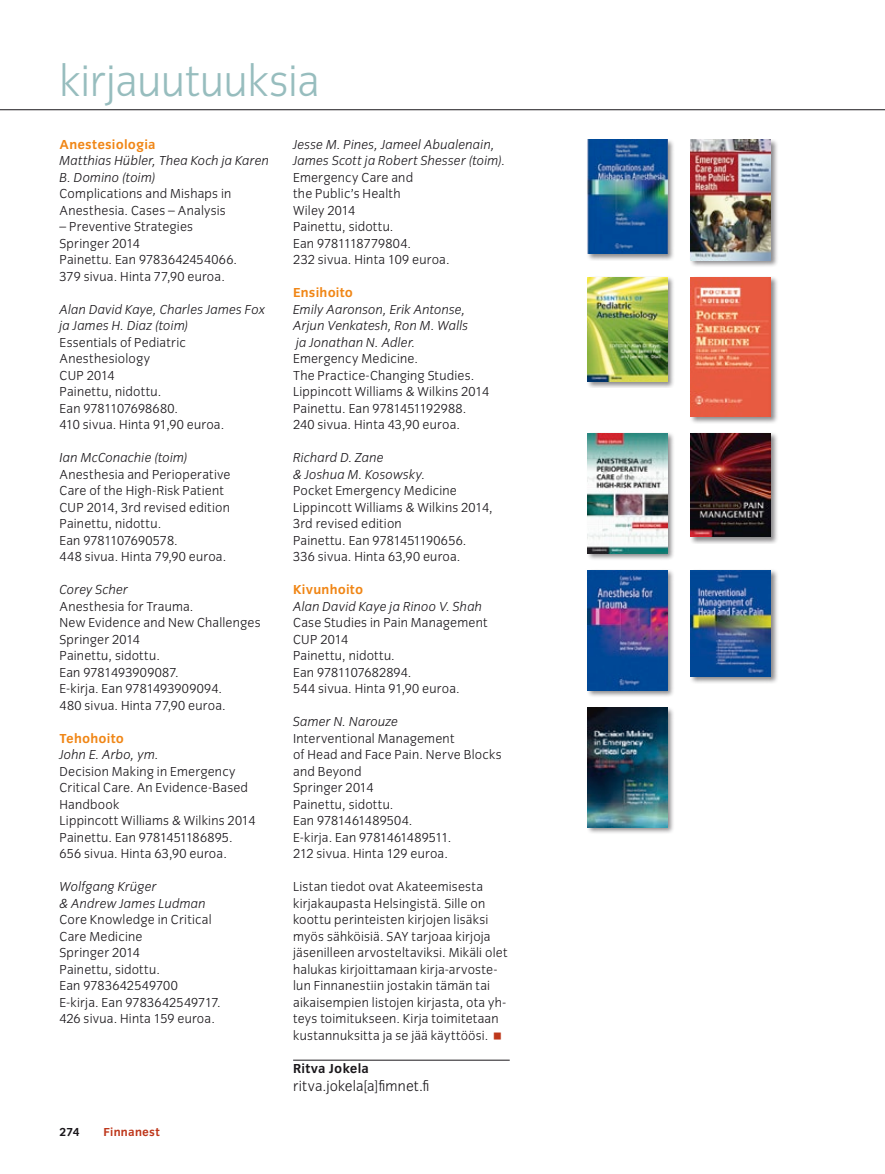
<style>
.page{position:relative;width:885px;height:1174px;background:#fff}
.page>*{position:absolute;margin:0;border:0;box-sizing:border-box;transform-origin:0 0}
.t1{font:300 45px "Congress Sans";letter-spacing:-.005em;color:#97bdbe}
.t2{font:300 15px "Congress Sans";color:#1a171b}
.t3{font:300 13.5px/16.5px "Congress Sans";letter-spacing:.015em;color:#1a171b}
.t4{font:italic 300 13.5px/16.5px "Congress Sans";letter-spacing:.015em;color:#1a171b}
.t5{font:700 13.5px "Congress Sans";letter-spacing:.015em;color:#f08616}
.t6{font:700 13.5px "Congress Sans";letter-spacing:.015em;color:#1a171b}
.t7{font:700 12px "Congress Sans";letter-spacing:.02em;color:#be371b}
.t8{font:700 12px "Congress Sans";color:#1a171b}
</style>
<div class="page">
<hr style="left:293px;top:1060px;width:216px;height:1px;background:#1a171b">
<div style="left:689px;top:431px;width:89px;height:113px;background:#1a171b;opacity:.5"></div>
<img style="left:691px;top:433px;width:79px;height:104px">
<div style="left:586px;top:431px;width:89px;height:129px;background:#1a171b;opacity:.5"></div>
<img style="left:587px;top:433px;width:80px;height:120px">
<div style="left:586px;top:275px;width:89px;height:113px;background:#1a171b;opacity:.5"></div>
<img style="left:587px;top:277px;width:80px;height:104px">
<div style="left:689px;top:138px;width:89px;height:129px;background:#1a171b;opacity:.5"></div>
<img style="left:691px;top:139px;width:79px;height:121px">
<div style="left:689px;top:275px;width:89px;height:149px;background:#1a171b;opacity:.5"></div>
<img style="left:691px;top:277px;width:79px;height:139px">
<div style="left:586px;top:568px;width:89px;height:129px;background:#1a171b;opacity:.5"></div>
<img style="left:587px;top:570px;width:80px;height:120px">
<div style="left:689px;top:568px;width:89px;height:116px;background:#1a171b;opacity:.5"></div>
<img style="left:691px;top:570px;width:79px;height:106px">
<div style="left:586px;top:138px;width:89px;height:123px;background:#1a171b;opacity:.5"></div>
<img style="left:587px;top:139px;width:80px;height:114px">
<div style="left:586px;top:706px;width:89px;height:128px;background:#1a171b;opacity:.5"></div>
<img style="left:587px;top:708px;width:80px;height:119px">
<hr style="left:0;top:109px;width:884px;height:1px;background:#1a171b">
<h1 class="t1" style="left:60px;top:56px;width:261px">kirjauutuuksia</h1>
<p class="t5" style="left:60px;top:136px;width:97px">Anestesiologia</p>
<p class="t4" style="left:60px;top:152px;width:211px">Matthias Hübler, Thea Koch ja Karen<br>B. Domino (toim)</p>
<p class="t3" style="left:60px;top:185px;width:173px">Complications and Mishaps in -Anesthesia. Cases – Analysis</p>
<p class="t3" style="left:60px;top:218px;width:179px">– -P reventive Strategies<br>Springer 2014<br>Painettu. Ean 9783642454066.<br>379 sivua. H inta 77,90 euroa.</p>
<p class="t4" style="left:60px;top:301px;width:207px">Alan David Kaye, Charles James Fox ja James H. Diaz (toim)</p>
<p class="t3" style="left:60px;top:334px;width:166px">Essentials of Pediatric -Anesthesiology<br>CUP 2014<br>Painettu, nidottu.<br>Ean 9781107698680.<br>410 sivua. H inta 91,90 euroa.</p>
<p class="t4" style="left:60px;top:449px;width:130px">Ian McConachie (toim)</p>
<p class="t3" style="left:60px;top:466px;width:172px">Anesthesia and Perioperative<br>Care of the H igh-Risk Patient<br>CUP 2014, 3rd revised edition<br>Painettu, nidottu.<br>Ean 9781107690578.<br>448 sivua. H inta 79,90 euroa.</p>
<p class="t4" style="left:60px;top:581px;width:70px">Corey Scher</p>
<p class="t3" style="left:60px;top:598px;width:202px">Anesthesia for Trauma.<br>New -Evidence and New Challenges<br>Springer 2014<br>Painettu, sidottu.<br>Ean 9781493909087.<br>E-kirja. Ean 9781493909094.<br>480 sivua. H inta 77,90 euroa.</p>
<p class="t5" style="left:60px;top:730px;width:66px">Tehohoito</p>
<p class="t4" style="left:60px;top:746px;width:100px">John E. Arbo, ym.</p>
<p class="t3" style="left:60px;top:763px;width:197px">Decision Making in Emergency<br>Critical Care. An Evidence-Based<br>Handbook<br>Lippincott Williams &amp; Wilkins 2014<br>Painettu. Ean 9781451186895.<br>656 sivua. H inta 63,90 euroa.</p>
<p class="t4" style="left:60px;top:878px;width:148px">Wolfgang Krüger<br>&amp; Andrew James Ludman</p>
<p class="t3" style="left:60px;top:911px;width:163px">Core Knowledge in Critical<br>Care Medicine<br>Springer 2014<br>Painettu, sidottu.<br>Ean 9783642549700<br>E-kirja. Ean 9783642549717.<br>426 sivua. H inta 159 euroa.</p>
<p class="t4" style="left:293px;top:136px;width:213px">Jesse M. Pines, Jameel Abualenain,<br>James Scott ja Robert Shesser (toim).</p>
<p class="t3" style="left:293px;top:169px;width:158px">Emergency Care and<br>the Public’s Health<br>Wiley 2014<br>Painettu, sidottu.<br>Ean 9781118779804.<br>232 sivua. H inta 109 euroa.</p>
<p class="t5" style="left:293px;top:285px;width:61px">Ensihoito</p>
<p class="t4" style="left:293px;top:301px;width:177px">Emily Aaronson, Erik Antonse,<br>Arjun Venkatesh, Ron M. Walls ja Jonathan N. Adler.</p>
<p class="t3" style="left:293px;top:350px;width:197px">Emergency Medicine.<br>The -Practice-Changing Studies.<br>Lippincott Williams &amp; Wilkins 2014<br>Painettu. Ean 9781451192988.<br>240 sivua. H inta 43,90 euroa.</p>
<p class="t4" style="left:293px;top:449px;width:134px">Richard D. Zane<br>&amp; Joshua M. Kosowsky.</p>
<p class="t3" style="left:293px;top:482px;width:201px">Pocket Emergency Medicine<br>Lippincott Williams &amp; Wilkins 2014,<br>3rd revised edition<br>Painettu. Ean 9781451190656.<br>336 sivua. H inta 63,90 euroa.</p>
<p class="t5" style="left:293px;top:582px;width:71px">Kivunhoito</p>
<p class="t4" style="left:293px;top:598px;width:190px">Alan David Kaye ja Rinoo V. Shah</p>
<p class="t3" style="left:293px;top:614px;width:196px">Case Studies in Pain Management<br>CUP 2014<br>Painettu, nidottu.<br>Ean 9781107682894.<br>544 sivua. H inta 91,90 euroa.</p>
<p class="t4" style="left:293px;top:713px;width:106px">Samer N. Narouze</p>
<p class="t3" style="left:293px;top:730px;width:210px">I nterventional Management<br>of Head and Face Pain. Nerve Blocks and Beyond<br>Springer 2014<br>Painettu, sidottu.<br>Ean 9781461489504.<br>E-kirja. Ean 9781461489511.<br>212 sivua. H inta 129 euroa.</p>
<p class="t3" style="left:293px;top:878px;width:216px">Listan tiedot ovat Akateemisesta kirjakaupasta Helsingistä. Sille on koottu perinteisten kirjojen lisäksi myös sähköisiä. SAY tarjoaa kirjoja jäsenilleen arvosteltaviksi. Mikäli olet halukas kirjoittamaan kirja-arvoste&shy;lun Finnanestiin jostakin tämän tai aikaisempien listojen kirjasta, ota yh&shy;teys toimitukseen. Kirja toimitetaan kustannuksitta ja se jää käyttöösi.</p>
<p class="t6" style="left:293px;top:1060px;width:77px">Ritva Jokela</p>
<p class="t2" style="left:293px;top:1078px;width:138px">ritva.jokela[a]fimnet.fi</p>
<p class="t8" style="left:60px;top:1125px;width:21px">274</p>
<p class="t7" style="left:103px;top:1125px;width:58px">Finnanest</p>
</div>
